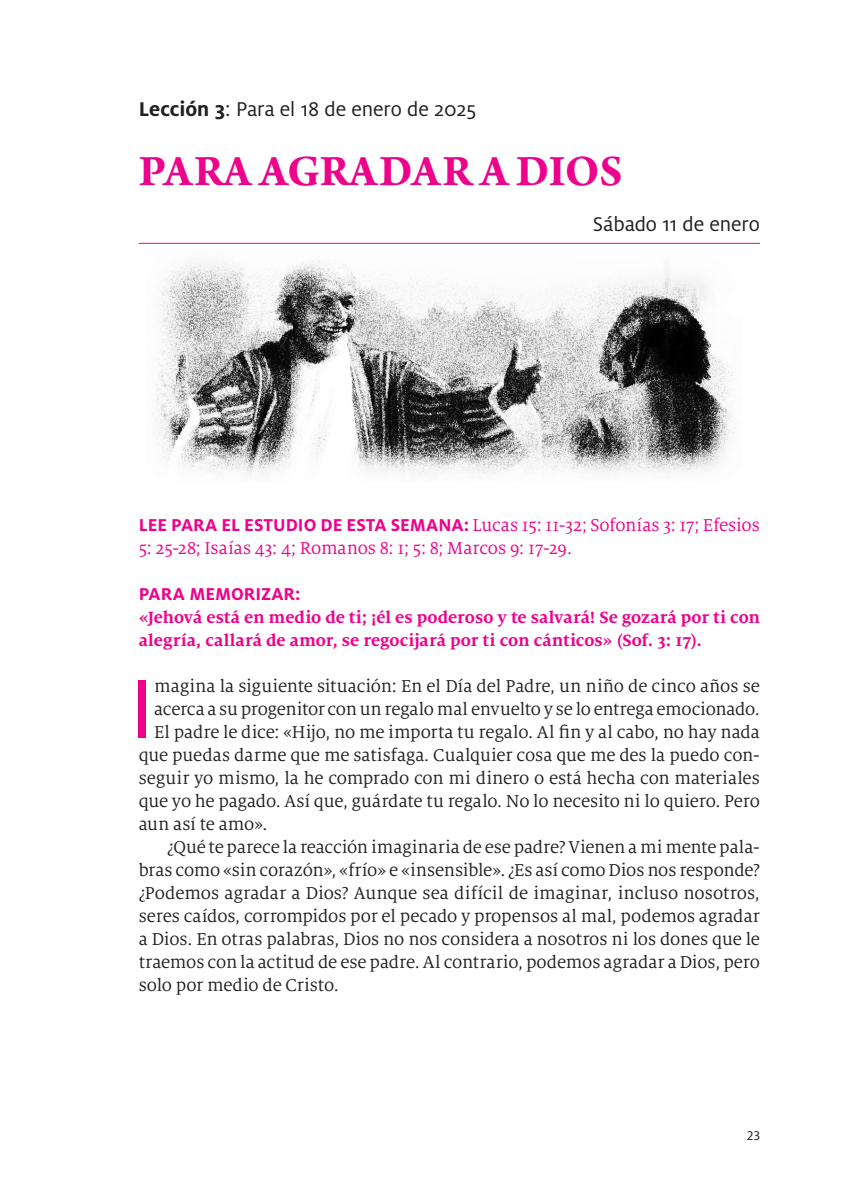
<style>
.page{position:relative;width:859px;height:1188px;background:#fff}
.page>*{position:absolute;margin:0;border:0;box-sizing:border-box;transform-origin:0 0}
.t1{font:93px "Milo Pro";color:#ed028c}
.t2{font:700 46px "Arno Pro";letter-spacing:-.015em;color:#ed028c}
.t3{font:22px "Milo Pro";letter-spacing:-.005em;color:#231f20}
.t4{font:19px "Milo Serif Pro";letter-spacing:-.005em;color:#231f20}
.t5{font:19px/23px "Milo Serif Pro";letter-spacing:-.005em;color:#ed028c}
.t6{font:700 19px "Milo Pro";color:#ed028c}
.t7{font:700 18px/23px "Milo Serif Pro";letter-spacing:.005em;color:#ed028c}
.t8{font:14px "Milo Pro";color:#231f20}
.s1{font-weight:700}
.s2{font-family:"Milo Pro";font-weight:700}
</style>
<div class="page">
<img style="left:153px;top:260px;width:582px;height:215px">
<hr style="left:139px;top:243px;width:620px;height:1px;background:#ed028c">
<p class="t3" style="left:139px;top:97px;width:339px"><span class="s1">Lección 3</span>: Para el 18 de enero de 2025</p>
<h2 class="t2" style="left:139px;top:145px;width:485px">PARA AGRADAR A DIOS</h2>
<p class="t3" style="left:592px;top:212px;width:169px">Sábado 11 de enero</p>
<p class="t5" style="left:139px;top:513px;width:622px"><span class="s2">LEE PARA EL ESTUDIO DE ESTA SEMANA:</span> Lucas 15: 11-32; Sofonías 3: 17; Efesios<br>5: 25-28; Isaías 43: 4; Romanos 8: 1; 5: 8; Marcos 9: 17-29.</p>
<p class="t6" style="left:139px;top:583px;width:163px">PARA MEMORIZAR:</p>
<p class="t7" style="left:139px;top:605px;width:622px">«Jehová está en medio de ti; ¡él es poderoso y te salvará! Se gozará por ti con alegría, callará de amor, se regocijará por ti con cánticos» (Sof. 3: 17).</p>
<h1 class="t1" style="left:130px;top:657px;width:26px">I</h1>
<p class="t4" style="left:154px;top:675px;width:607px">magina la siguiente situación: En el Día del Padre, un niño de cinco años se</p>
<p class="t4" style="left:154px;top:698px;width:607px">acerca a su progenitor con un regalo mal envuelto y se lo entrega emocionado.</p>
<p class="t4" style="left:154px;top:721px;width:607px">El padre le dice: «Hijo, no me importa tu regalo. Al fin y al cabo, no hay nada</p>
<p class="t4" style="left:139px;top:744px;width:622px">que puedas darme que me satisfaga. Cualquier cosa que me des la puedo con-</p>
<p class="t4" style="left:139px;top:767px;width:622px">seguir yo mismo, la he comprado con mi dinero o está hecha con materiales</p>
<p class="t4" style="left:139px;top:790px;width:622px">que yo he pagado. Así que, guárdate tu regalo. No lo necesito ni lo quiero. Pero</p>
<p class="t4" style="left:139px;top:813px;width:130px">aun así te amo».</p>
<p class="t4" style="left:167px;top:836px;width:594px">¿Qué te parece la reacción imaginaria de ese padre? Vienen a mi mente pala-</p>
<p class="t4" style="left:139px;top:859px;width:622px">bras como «sin corazón», «frío» e «insensible». ¿Es así como Dios nos responde?</p>
<p class="t4" style="left:139px;top:882px;width:622px">¿Podemos agradar a Dios? Aunque sea difícil de imaginar, incluso nosotros,</p>
<p class="t4" style="left:139px;top:905px;width:622px">seres caídos, corrompidos por el pecado y propensos al mal, podemos agradar</p>
<p class="t4" style="left:139px;top:928px;width:622px">a Dios. En otras palabras, Dios no nos considera a nosotros ni los dones que le</p>
<p class="t4" style="left:139px;top:951px;width:622px">traemos con la actitud de ese padre. Al contrario, podemos agradar a Dios, pero</p>
<p class="t4" style="left:139px;top:974px;width:201px">solo por medio de Cristo.</p>
<p class="t8" style="left:746px;top:1127px;width:15px">23</p>
</div>
